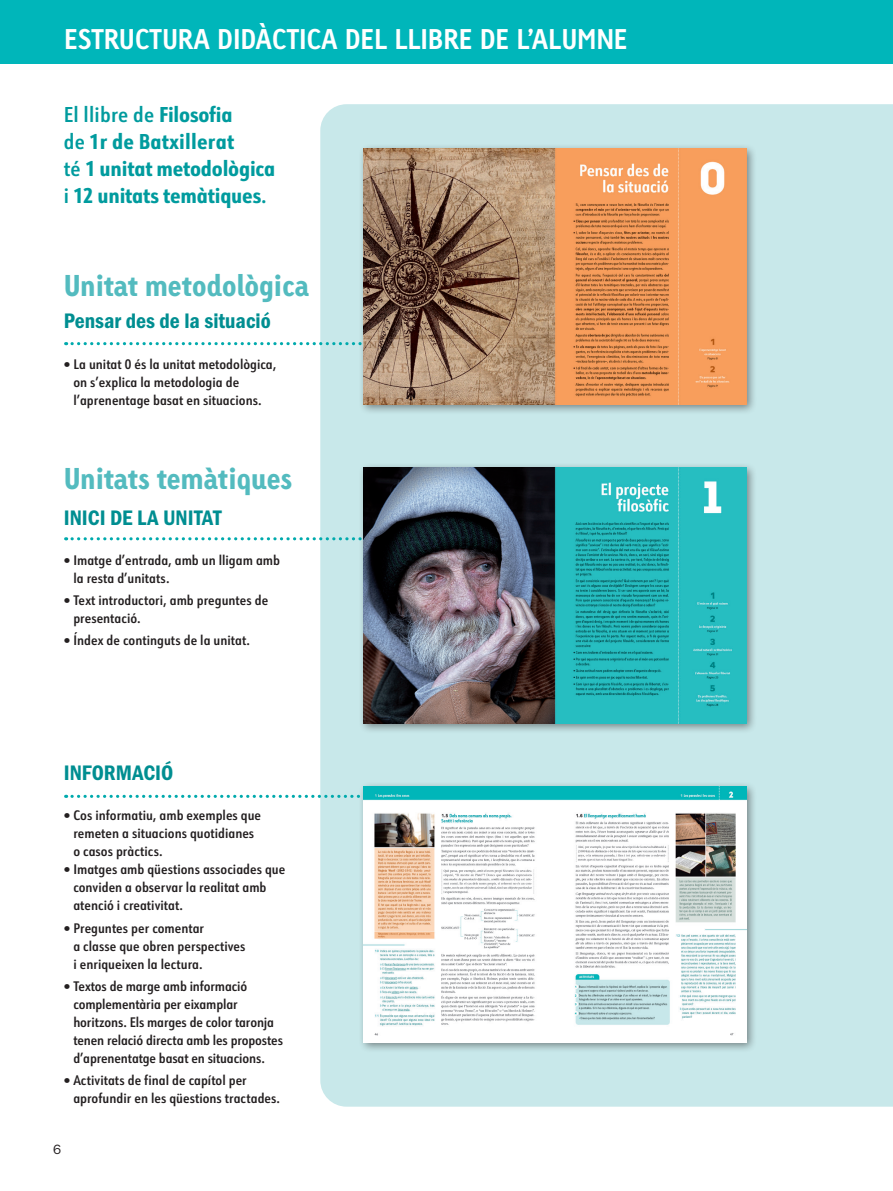
<style>
.page{position:relative;width:893px;height:1191px;background:#fff}
.page>*{position:absolute;margin:0;border:0;box-sizing:border-box;transform-origin:0 0}
.t1{font:900 28.5px "Linotype Tetria";letter-spacing:-.02em;color:#53bbbf}
.BL_Títol_plana_2{font:700 27px "Linotype Tetria";letter-spacing:-.01em;color:#fff}
.BF-ACT_final_pregunt{font:21.75px "Franklin Gothic URW Con Dem";color:#008e91}
.t2{font:800 21px/27px "URW Form Cond";letter-spacing:-.01em;color:#009b9e}
.BF-ACT_final_pregunt-2{font:600 13.5px/18px "URW Form Cond";color:#231f20}
.t3{font:13.5px "Franklin Gothic LT";color:#231f20}
.s1{font-weight:600}
</style>
<div class="page">
<div style="left:320px;top:104px;width:573px;height:1003px;background:#c8e8ea"></div>
<svg style="left:66px;top:537px;width:292px;height:3px"></svg>
<svg style="left:66px;top:342px;width:292px;height:3px"></svg>
<svg style="left:66px;top:794px;width:292px;height:4px"></svg>
<div style="left:358px;top:143px;width:399px;height:272px;background:#231f20;opacity:.5"></div>
<img style="left:364px;top:149px;width:382px;height:255px">
<div style="left:358px;top:462px;width:399px;height:272px;background:#231f20;opacity:.5"></div>
<img style="left:364px;top:468px;width:382px;height:255px">
<div style="left:358px;top:781px;width:399px;height:272px;background:#231f20;opacity:.5"></div>
<img style="left:364px;top:787px;width:382px;height:255px">
<div style="left:0;top:0;width:893px;height:64px;background:#00b6ba"></div>
<p class="BL_Títol_plana_2" style="left:64px;top:22px;width:565px">ESTRUCTURA DIDÀCTICA DEL LLIBRE DE L’ALUMNE</p>
<p class="t2" style="left:64px;top:100px;width:213px"><span class="s1">El llibre de</span> Filosofia<br><span class="s1">de</span> 1r de Batxillerat<br><span class="s1">té</span> 1 unitat metodològica <span class="s1">i</span> 12 unitats temàtiques<span class="s1">.</span></p>
<p class="t1" style="left:64px;top:267px;width:247px">Unitat metodològica</p>
<p class="BF-ACT_final_pregunt" style="left:64px;top:307px;width:209px">Pensar des de la situació</p>
<p class="BF-ACT_final_pregunt-2" style="left:73px;top:354px;width:204px;text-indent:-10px">• La unitat 0 és la unitat metodològica, on s’explica la metodologia de l’aprenentage basat en situacions.</p>
<p class="t1" style="left:64px;top:460px;width:230px">Unitats temàtiques</p>
<p class="BF-ACT_final_pregunt" style="left:64px;top:503px;width:159px">INICI DE LA UNITAT</p>
<p class="BF-ACT_final_pregunt-2" style="left:73px;top:550px;width:208px;text-indent:-10px">• Imatge d’entrada, amb un lligam amb la resta d’unitats.</p>
<p class="BF-ACT_final_pregunt-2" style="left:73px;top:591px;width:196px;text-indent:-10px">• Text introductori, amb preguntes de presentació.</p>
<p class="BF-ACT_final_pregunt-2" style="left:64px;top:631px;width:188px">• Índex de continguts de la unitat.</p>
<p class="BF-ACT_final_pregunt" style="left:64px;top:758px;width:111px">INFORMACIÓ</p>
<p class="BF-ACT_final_pregunt-2" style="left:73px;top:806px;width:189px;text-indent:-10px">• Cos informatiu, amb exemples que remeten a situacions quotidianes o casos pràctics.</p>
<p class="BF-ACT_final_pregunt-2" style="left:73px;top:860px;width:213px;text-indent:-10px">• Imatges amb qüestions associades que conviden a observar la realitat amb atenció i creativitat.</p>
<p class="BF-ACT_final_pregunt-2" style="left:73px;top:918px;width:174px;text-indent:-10px">• Preguntes per comentar<br>a classe que obren perspectives i enriqueixen la lectura.</p>
<p class="BF-ACT_final_pregunt-2" style="left:73px;top:976px;width:211px;text-indent:-10px">• Textos de marge amb informació complementària per eixamplar horitzons. Els marges de color taronja tenen relació directa amb les propostes d’aprenentatge basat en situacions.</p>
<p class="BF-ACT_final_pregunt-2" style="left:73px;top:1070px;width:208px;text-indent:-10px">• Activitats de final de capítol per aprofundir en les qüestions tractades.</p>
<p class="t3" style="left:53px;top:1141px;width:10px">6</p>
</div>
